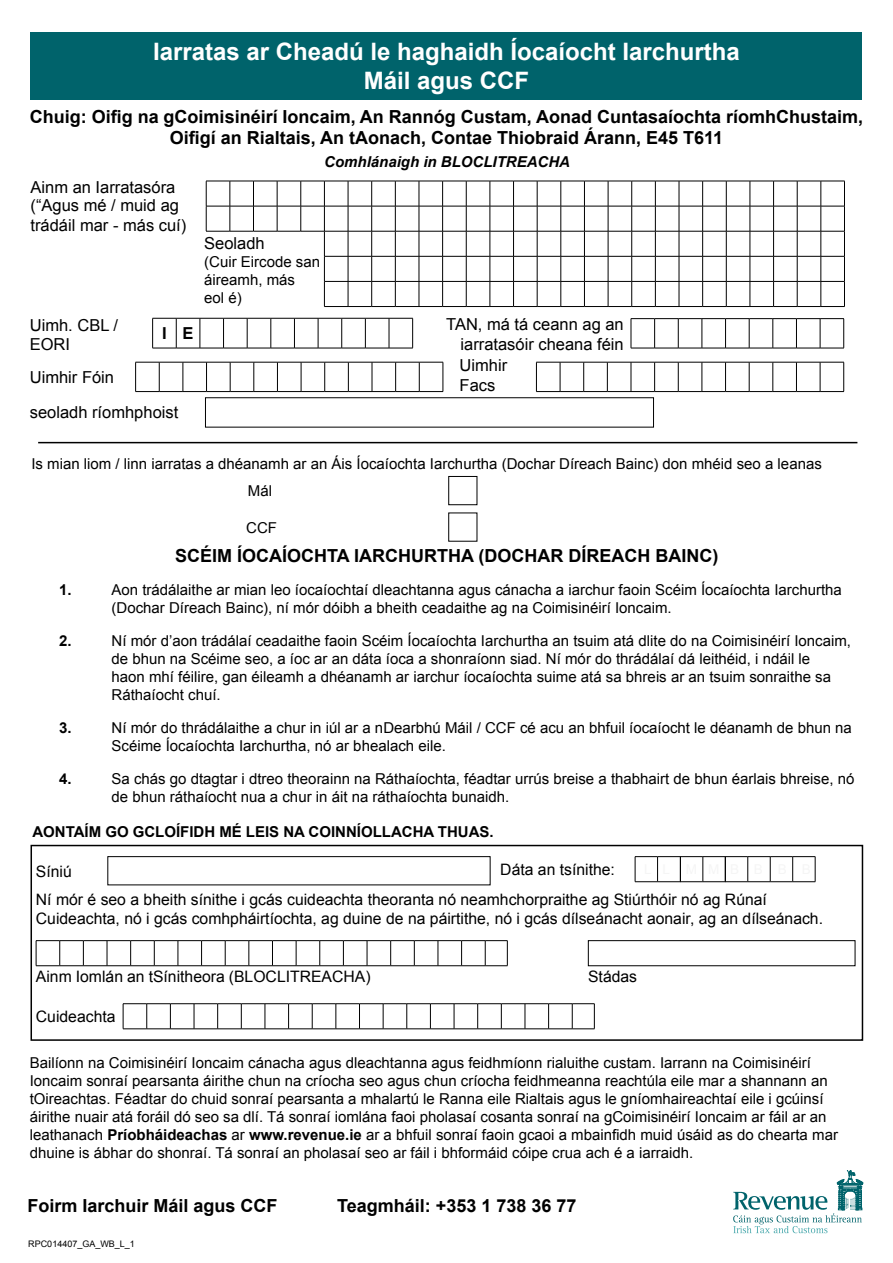
<style>
.page{position:relative;width:893px;height:1263px;background:#fff}
.page>*{position:absolute;margin:0;border:0;box-sizing:border-box;transform-origin:0 0}
.t1{font:700 24px/28.8px "Arial";color:#fff;text-align:center}
.t2{font:700 18px/21.6px "Arial";color:#000;text-align:center}
.t3{font:16.5px/19.8px "Arial";color:#000}
.t4{font:700 16.5px "Arial";color:#000}
.t5{font:15.75px/30.3px "Arial";color:#000}
.t6{font:15px/18px "Arial";color:#000}
.t7{font:700 15px "Arial";color:#000}
.t8{font:italic 700 15px "Arial";color:#000}
.t9{font:9px "Arial";color:#000}
.s1{font-weight:700}
</style>
<div class="page">
<div style="left:31px;top:32px;width:831px;height:67px;background:#00636b"></div>
<hr style="left:152px;top:318px;width:1px;height:30px;background:#000">
<hr style="left:176px;top:318px;width:1px;height:30px;background:#000">
<hr style="left:200px;top:318px;width:1px;height:30px;background:#000">
<hr style="left:223px;top:318px;width:1px;height:30px;background:#000">
<hr style="left:247px;top:318px;width:1px;height:30px;background:#000">
<hr style="left:271px;top:318px;width:1px;height:30px;background:#000">
<hr style="left:294px;top:318px;width:1px;height:30px;background:#000">
<hr style="left:318px;top:318px;width:1px;height:30px;background:#000">
<hr style="left:341px;top:318px;width:1px;height:30px;background:#000">
<hr style="left:365px;top:318px;width:1px;height:30px;background:#000">
<svg style="left:152px;top:318px;width:260px;height:1px"></svg>
<hr style="left:389px;top:318px;width:1px;height:30px;background:#000">
<hr style="left:412px;top:318px;width:1px;height:30px;background:#000">
<svg style="left:152px;top:348px;width:261px;height:1px"></svg>
<svg style="left:206px;top:181px;width:639px;height:126px"></svg>
<svg style="left:135px;top:362px;width:309px;height:30px"></svg>
<svg style="left:536px;top:362px;width:308px;height:30px"></svg>
<svg style="left:631px;top:318px;width:213px;height:31px"></svg>
<div style="left:108px;top:856px;width:382px;height:29px;border:1px solid #000"></div>
<div style="left:588px;top:940px;width:267px;height:26px;border:1px solid #000"></div>
<svg style="left:733px;top:1170px;width:130px;height:63px"></svg>
<hr style="left:38px;top:442px;width:819px;height:1px;background:#000">
<div style="left:448px;top:476px;width:29px;height:29px;border:1px solid #000"></div>
<div style="left:31px;top:845px;width:832px;height:196px;border:2px solid #000"></div>
<svg style="left:635px;top:856px;width:181px;height:26px"></svg>
<svg style="left:36px;top:940px;width:472px;height:26px"></svg>
<svg style="left:123px;top:1003px;width:472px;height:26px"></svg>
<h1 class="t1" style="left:153px;top:38px;width:588px">Iarratas ar Cheadú le haghaidh Íocaíocht Iarchurtha<br>Máil agus CCF</h1>
<p class="t2" style="left:30px;top:106px;width:835px">Chuig: Oifig na gCoimisinéirí Ioncaim, An Rannóg Custam, Aonad Cuntasaíochta ríomhChustaim,<br>Oifigí an Rialtais, An tAonach, Contae Thiobraid Árann, E45 T611</p>
<p class="t3" style="left:31px;top:177px;width:146px">Ainm an Iarratasóra</p>
<p class="t3" style="left:31px;top:196px;width:157px">(“Agus mé / muid ag trádáil mar - más cuí)</p>
<p class="t8" style="left:324px;top:152px;width:247px">Comhlánaigh in BLOCLITREACHA</p>
<p class="t3" style="left:204px;top:234px;width:62px">Seoladh</p>
<p class="t6" style="left:204px;top:253px;width:117px">(Cuir Eircode san áireamh, más<br>eol é)</p>
<p class="t3" style="left:30px;top:315px;width:90px">Uimh. CBL /<br>EORI</p>
<p class="t3" style="left:446px;top:315px;width:179px;text-align:right">TAN, má tá ceann ag an iarratasóir cheana féin</p>
<p class="t4" style="left:162px;top:322px;width:33px">I E</p>
<p class="t3" style="left:30px;top:367px;width:86px">Uimhir Fóin</p>
<p class="t3" style="left:460px;top:356px;width:49px">Uimhir<br>Facs</p>
<p class="t3" style="left:30px;top:402px;width:150px">seoladh ríomhphoist</p>
<p class="t6" style="left:31px;top:455px;width:792px">Is mian liom / linn iarratas a dhéanamh ar an Áis Íocaíochta Iarchurtha (Dochar Díreach Bainc) don mhéid seo a leanas</p>
<p class="t6" style="left:248px;top:482px;width:26px">Mál</p>
<p class="t6" style="left:246px;top:518px;width:32px">CCF</p>
<p class="t2" style="left:175px;top:546px;width:545px">SCÉIM ÍOCAÍOCHTA IARCHURTHA (DOCHAR DÍREACH BAINC)</p>
<p class="t7" style="left:59px;top:580px;width:14px">1.</p>
<p class="t6" style="left:112px;top:581px;width:732px">Aon trádálaithe ar mian leo íocaíochtaí dleachtanna agus cánacha a iarchur faoin Scéim Íocaíochta Iarchurtha (Dochar Díreach Bainc), ní mór dóibh a bheith ceadaithe ag na Coimisinéirí Ioncaim.</p>
<p class="t7" style="left:59px;top:631px;width:14px">2.</p>
<p class="t6" style="left:112px;top:632px;width:741px">Ní mór d’aon trádálaí ceadaithe faoin Scéim Íocaíochta Iarchurtha an tsuim atá dlite do na Coimisinéirí Ioncaim, de bhun na Scéime seo, a íoc ar an dáta íoca a shonraíonn siad. Ní mór do thrádálaí dá leithéid, i ndáil le<br>haon mhí féilire, gan éileamh a dhéanamh ar iarchur íocaíochta suime atá sa bhreis ar an tsuim sonraithe sa Ráthaíocht chuí.</p>
<p class="t7" style="left:59px;top:718px;width:14px">3.</p>
<p class="t6" style="left:112px;top:719px;width:742px">Ní mór do thrádálaithe a chur in iúl ar a nDearbhú Máil / CCF cé acu an bhfuil íocaíocht le déanamh de bhun na<br>Scéime Íocaíochta Iarchurtha, nó ar bhealach eile.</p>
<p class="t7" style="left:59px;top:769px;width:14px">4.</p>
<p class="t6" style="left:112px;top:770px;width:744px">Sa chás go dtagtar i dtreo theorainn na Ráthaíochta, féadtar urrús breise a thabhairt de bhun éarlais bhreise, nó de bhun ráthaíocht nua a chur in áit na ráthaíochta bunaidh.</p>
<p class="t7" style="left:32px;top:822px;width:463px">AONTAÍM GO GCLOÍFIDH MÉ LEIS NA COINNÍOLLACHA THUAS.</p>
<p class="t5" style="left:36px;top:854px;width:733px;text-indent:464px">Dáta an tsínithe:<br>Ní mór é seo a bheith sínithe i gcás cuideachta theoranta nó neamhchorpraithe ag Stiúrthóir nó ag Rúnaí</p>
<p class="t5" style="left:36px;top:903px;width:789px">Cuideachta, nó i gcás comhpháirtíochta, ag duine de na páirtithe, nó i gcás dílseánacht aonair, ag an dílseánach.</p>
<p class="t5" style="left:36px;top:856px;width:37px">Síniú</p>
<p class="t5" style="left:36px;top:961px;width:336px">Ainm Iomlán an tSínitheora (BLOCLITREACHA)</p>
<p class="t5" style="left:588px;top:961px;width:51px">Stádas</p>
<p class="t5" style="left:36px;top:1002px;width:81px">Cuideachta</p>
<p class="t6" style="left:30px;top:1053px;width:810px">Bailíonn na Coimisinéirí Ioncaim cánacha agus dleachtanna agus feidhmíonn rialuithe custam. Iarrann na Coimisinéirí Ioncaim sonraí pearsanta áirithe chun na críocha seo agus chun críocha feidhmeanna reachtúla eile mar a shannann an tOireachtas. Féadtar do chuid sonraí pearsanta a mhalartú le Ranna eile Rialtais agus le gníomhaireachtaí eile i gcúinsí áirithe nuair atá foráil dó seo sa dlí. Tá sonraí iomlána faoi pholasaí cosanta sonraí na gCoimisinéirí Ioncaim ar fáil ar an leathanach <span class="s1">Príobháideachas</span> ar <span class="s1">www.revenue.ie</span> ar a bhfuil sonraí faoin gcaoi a mbainfidh muid úsáid as do chearta mar dhuine is ábhar do shonraí. Tá sonraí an pholasaí seo ar fáil i bhformáid cóipe crua ach é a iarraidh.</p>
<p class="t2" style="left:27px;top:1196px;width:252px">Foirm Iarchuir Máil agus CCF</p>
<p class="t2" style="left:337px;top:1196px;width:241px">Teagmháil: +353 1 738 36 77</p>
<p class="t9" style="left:28px;top:1238px;width:108px">RPC014407_GA_WB_L_1</p>
</div>
